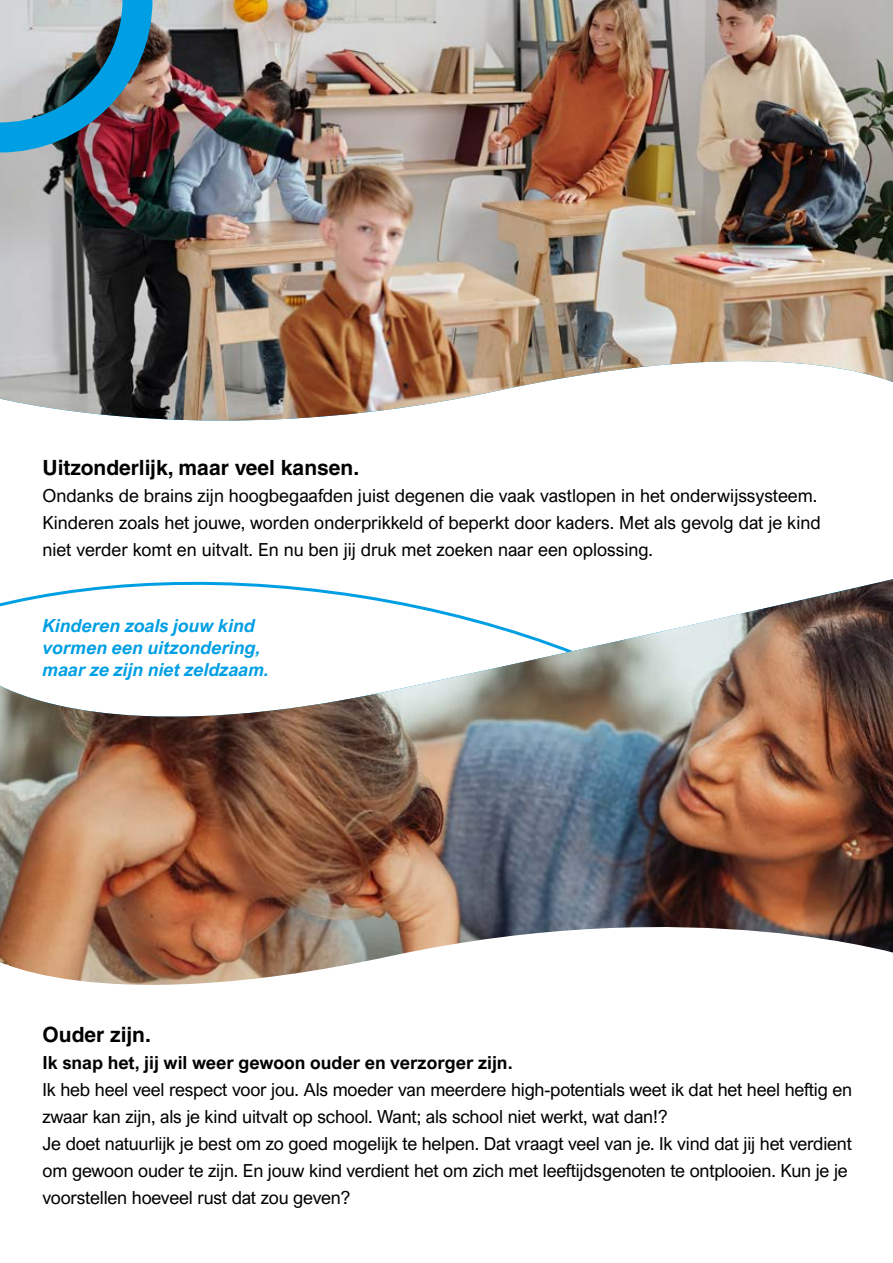
<style>
.page{position:relative;width:893px;height:1263px;background:#fff}
.page>*{position:absolute;margin:0;border:0;box-sizing:border-box;transform-origin:0 0}
.t1{font:700 21px "Helvetica LT Std";color:#000}
.t2{font:18px/27px "Arial Nova";letter-spacing:-.01em;color:#000}
.t3{font:italic 700 18px/21.6px "Arial Nova";color:#009fe3}
.t4{font:700 18px "Arial Nova";color:#000}
</style>
<div class="page">
<img style="left:0;top:0;width:893px;height:421px">
<img style="left:0;top:579px;width:893px;height:312px">
<img style="left:0;top:891px;width:893px;height:94px">
<img style="left:0;top:0;width:152px;height:152px">
<p class="t1" style="left:43px;top:454px;width:318px">Uitzonderlijk, maar veel kansen.</p>
<p class="t2" style="left:43px;top:482px;width:780px">Ondanks de brains zijn hoogbegaafden juist degenen die vaak vastlopen in het onderwijssysteem.<br>Kinderen zoals het jouwe, worden onderprikkeld of beperkt door kaders. Met als gevolg dat je kind niet verder komt en uitvalt. En nu ben jij druk met zoeken naar een oplossing.</p>
<p class="t3" style="left:43px;top:615px;width:228px">Kinderen zoals jouw kind vormen een uitzondering, maar ze zijn niet zeldzaam.</p>
<p class="t1" style="left:43px;top:1021px;width:110px">Ouder zijn.</p>
<p class="t4" style="left:43px;top:1052px;width:472px">Ik snap het, jij wil weer gewoon ouder en verzorger zijn.</p>
<p class="t2" style="left:43px;top:1076px;width:811px">Ik heb heel veel respect voor jou. Als moeder van meerdere high-potentials weet ik dat het heel heftig en zwaar kan zijn, als je kind uitvalt op school. Want; als school niet werkt, wat dan!?<br>Je doet natuurlijk je best om zo goed mogelijk te helpen. Dat vraagt veel van je. Ik vind dat jij het verdient om gewoon ouder te zijn. En jouw kind verdient het om zich met leeftijdsgenoten te ontplooien. Kun je je voorstellen hoeveel rust dat zou geven?</p>
</div>
